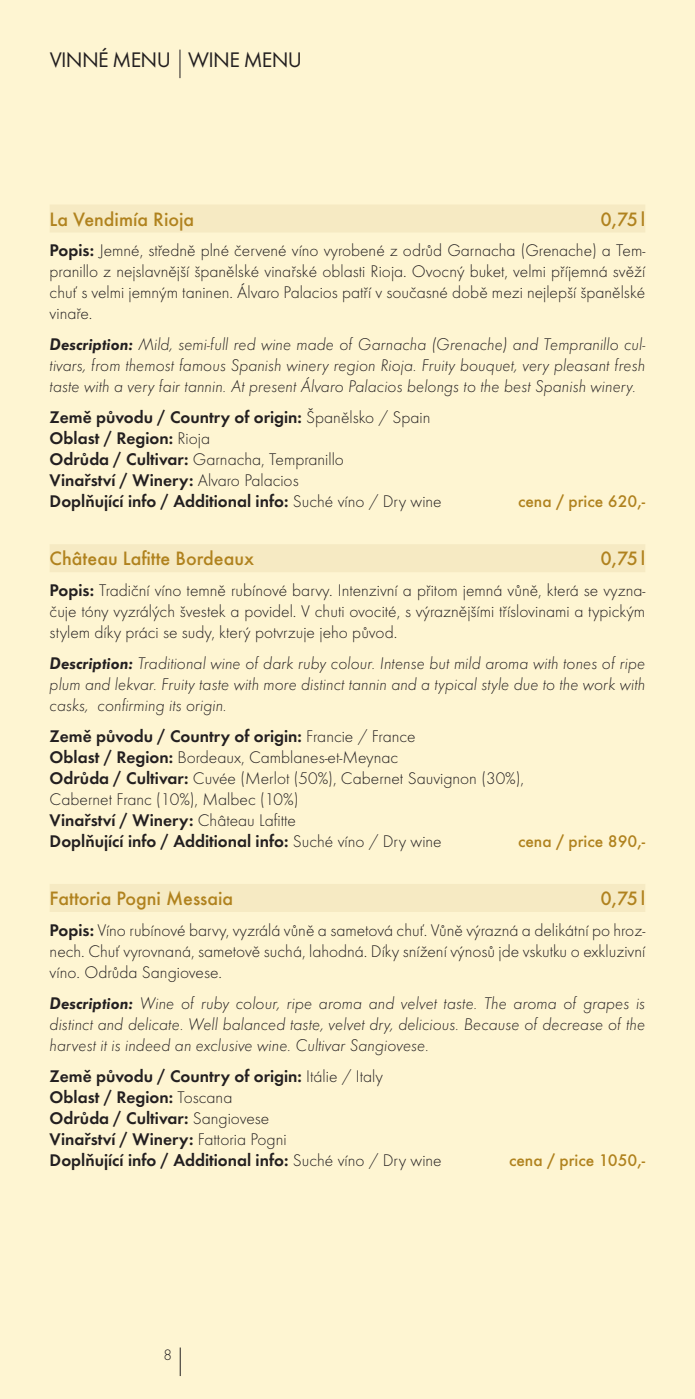
<style>
.page{position:relative;width:695px;height:1399px;background:#fff}
.page>*{position:absolute;margin:0;border:0;box-sizing:border-box;transform-origin:0 0}
.t1{font:21.88px "Futura TOT";letter-spacing:-.03em;color:#231f20}
._03_jmeno{font:500 20.12px "Futura TOT";color:#b0821e}
._01_zaklad{font:17.5px/21px "Futura TOT Ligh";color:#231f20;text-align:justify}
._05_zakladANGL{font:17.5px/21px "Futura TOT Ligh Obli";color:#231f20;text-align:justify}
._01_zaklad-2{font:600 17.5px "Futura TOT";color:#231f20}
._01_zaklad-3{font:500 17.5px "Futura TOT";color:#b0821e}
.t2{font:15.75px "Futura TOT Ligh";color:#231f20}
.s1{font-family:"Futura TOT";font-weight:600}
.s2{font-family:"Futura TOT Demi Obli"}
.s3{font-family:"Futura TOT Ligh";font-weight:400}
</style>
<div class="page">
<div style="left:0;top:0;width:694px;height:1399px;background:#fef5d2"></div>
<svg style="left:180px;top:50px;width:1px;height:28px"></svg>
<div style="left:50px;top:204px;width:595px;height:28px;background:#f6eac3"></div>
<div style="left:50px;top:544px;width:595px;height:28px;background:#f6eac3"></div>
<div style="left:50px;top:884px;width:595px;height:28px;background:#f6eac3"></div>
<svg style="left:180px;top:1347px;width:1px;height:29px"></svg>
<p class="t1" style="left:50px;top:46px;width:254px">VINNÉ MENU WINE MENU</p>
<p class="_03_jmeno" style="left:50px;top:207px;width:146px">La Vendimía Rioja</p>
<p class="_03_jmeno" style="left:600px;top:207px;width:46px">0,75l</p>
<p class="_01_zaklad" style="left:50px;top:240px;width:597px"><span class="s1">Popis:</span> Jemné, středně plné červené víno vyrobené z odrůd Garnacha (Grenache) a Tem&shy;pranillo z nejslavnější španělské vinařské oblasti Rioja. Ovocný buket, velmi příjemná svěží chuť s velmi jemným taninen. Álvaro Palacios patří v současné době mezi nejlepší španělské vinaře.</p>
<p class="_05_zakladANGL" style="left:50px;top:334px;width:597px"><span class="s2">Description:</span> Mild, semi-full red wine made of Garnacha (Grenache) and Tempranillo cul&shy;tivars, from themost famous Spanish winery region Rioja. Fruity bouquet, very pleasant fresh taste with a very fair tannin. At present Álvaro Palacios belongs to the best Spanish winery.</p>
<p class="_01_zaklad-2" style="left:50px;top:407px;width:382px">Země původu / Country of origin: <span class="s3">Španělsko / Spain</span></p>
<p class="_01_zaklad-2" style="left:50px;top:428px;width:162px">Oblast / Region: <span class="s3">Rioja</span></p>
<p class="_01_zaklad" style="left:50px;top:449px;width:296px"><span class="s1">Odrůda / Cultivar:</span> Garnacha, Tempranillo</p>
<p class="_01_zaklad-2" style="left:50px;top:470px;width:250px">Vinařství / Winery: <span class="s3">Alvaro Palacios</span></p>
<p class="_01_zaklad-2" style="left:50px;top:491px;width:393px">Doplňující info / Additional info: <span class="s3">Suché víno / Dry wine</span></p>
<p class="_01_zaklad-3" style="left:518px;top:491px;width:129px">cena / price 620,-</p>
<p class="_03_jmeno" style="left:50px;top:547px;width:206px">Château Lafitte Bordeaux</p>
<p class="_03_jmeno" style="left:600px;top:547px;width:46px">0,75l</p>
<p class="_01_zaklad" style="left:50px;top:580px;width:597px"><span class="s1">Popis:</span> Tradiční víno temně rubínové barvy. Intenzivní a přitom jemná vůně, která se vyzna&shy;čuje tóny vyzrálých švestek a povidel. V chuti ovocité, s výraznějšími tříslovinami a typickým stylem díky práci se sudy, který potvrzuje jeho původ.</p>
<p class="_05_zakladANGL" style="left:50px;top:653px;width:597px"><span class="s2">Description:</span> Traditional wine of dark ruby colour. Intense but mild aroma with tones of ripe plum and lekvar. Fruity taste with more distinct tannin and a typical style due to the work with casks, confirming its origin.</p>
<p class="_01_zaklad-2" style="left:50px;top:726px;width:367px">Země původu / Country of origin: <span class="s3">Francie / France</span></p>
<p class="_01_zaklad" style="left:50px;top:747px;width:350px"><span class="s1">Oblast / Region:</span> Bordeaux, Camblanes-et-Meynac</p>
<p class="_01_zaklad" style="left:50px;top:768px;width:476px"><span class="s1">Odrůda / Cultivar:</span> Cuvée (Merlot (50%), Cabernet Sauvignon (30%),</p>
<p class="_01_zaklad" style="left:50px;top:789px;width:250px">Cabernet Franc (10%), Malbec (10%)</p>
<p class="_01_zaklad-2" style="left:50px;top:810px;width:248px">Vinařství / Winery: <span class="s3">Château Lafitte</span></p>
<p class="_01_zaklad-2" style="left:50px;top:831px;width:393px">Doplňující info / Additional info: <span class="s3">Suché víno / Dry wine</span></p>
<p class="_01_zaklad-3" style="left:518px;top:831px;width:129px">cena / price 890,-</p>
<p class="_03_jmeno" style="left:50px;top:886px;width:185px">Fattoria Pogni Messaia</p>
<p class="_03_jmeno" style="left:600px;top:886px;width:46px">0,75l</p>
<p class="_01_zaklad" style="left:50px;top:920px;width:597px"><span class="s1">Popis:</span> Víno rubínové barvy, vyzrálá vůně a sametová chuť. Vůně výrazná a delikátní po hroz&shy;nech. Chuť vyrovnaná, sametově suchá, lahodná. Díky snížení výnosů jde vskutku o exkluzivní víno. Odrůda Sangiovese.</p>
<p class="_05_zakladANGL" style="left:50px;top:993px;width:597px"><span class="s2">Description:</span> Wine of ruby colour, ripe aroma and velvet taste. The aroma of grapes is distinct and delicate. Well balanced taste, velvet dry, delicious. Because of decrease of the harvest it is indeed an exclusive wine. Cultivar Sangiovese.</p>
<p class="_01_zaklad-2" style="left:50px;top:1065px;width:334px">Země původu / Country of origin: <span class="s3">Itálie / Italy</span></p>
<p class="_01_zaklad-2" style="left:50px;top:1086px;width:184px">Oblast / Region: <span class="s3">Toscana</span></p>
<p class="_01_zaklad-2" style="left:50px;top:1107px;width:221px">Odrůda / Cultivar: <span class="s3">Sangiovese</span></p>
<p class="_01_zaklad-2" style="left:50px;top:1128px;width:238px">Vinařství / Winery: <span class="s3">Fattoria Pogni</span></p>
<p class="_01_zaklad-2" style="left:50px;top:1149px;width:393px">Doplňující info / Additional info: <span class="s3">Suché víno / Dry wine</span></p>
<p class="_01_zaklad-3" style="left:509px;top:1150px;width:138px">cena / price 1050,-</p>
<p class="t2" style="left:163px;top:1346px;width:10px">8</p>
</div>
